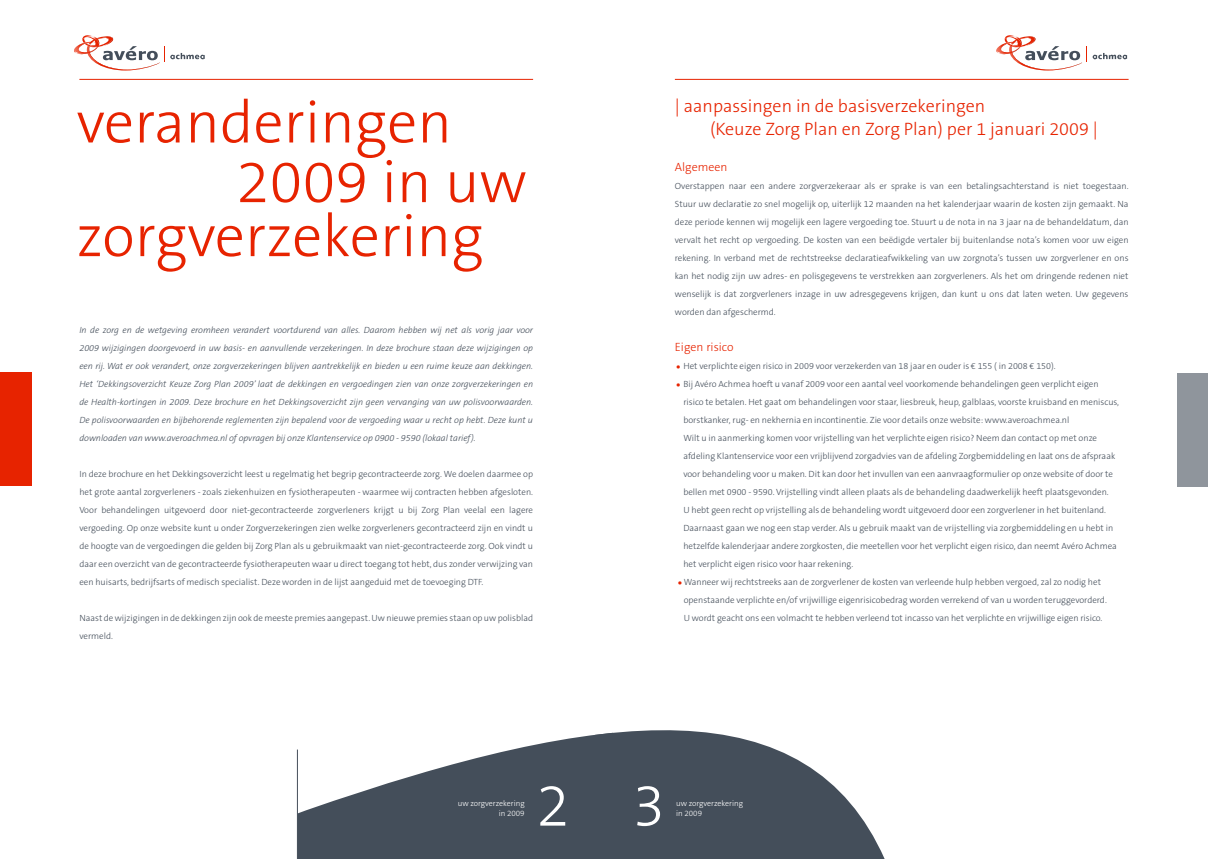
<style>
.page{position:relative;width:1208px;height:859px;background:#fff}
.page>*{position:absolute;margin:0;border:0;box-sizing:border-box;transform-origin:0 0}
.t1{font:300 60px/59.6px "The Sans B3";color:#e72300}
.t2{font:300 60px "The Sans B3";color:#fff}
.t3{font:300 18px/23.7px "The Sans B3";color:#e72300}
.t4{font:300 12px "The Sans B3";color:#e72300}
.t5{font:300 9px/18px "The Sans B3";color:#444e5a}
.t6{font:italic 300 9px/18px "The Sans B3";color:#444e5a;text-align:justify}
.t7{font:300 8px/10px "The Sans B3";color:#fff;text-align:right}
.s1{font-family:"The Sans B2";font-weight:200;font-size:17px;color:#e72300}
</style>
<div class="page">
<hr style="left:79px;top:79px;width:454px;height:1px;background:#e72300">
<svg style="left:74px;top:35px;width:131px;height:36px"></svg>
<svg style="left:298px;top:734px;width:297px;height:125px;fill:#444e5a"></svg>
<hr style="left:297px;top:749px;width:1px;height:110px;background:#444e5a">
<div style="left:0;top:373px;width:32px;height:113px;background:#e72300"></div>
<hr style="left:675px;top:79px;width:453px;height:1px;background:#e72300">
<svg style="left:996px;top:35px;width:131px;height:36px"></svg>
<svg style="left:595px;top:730px;width:289px;height:129px;fill:#444e5a"></svg>
<div style="left:1177px;top:373px;width:31px;height:113px;background:#8f959c"></div>
<h1 class="t1" style="left:236px;top:96px;width:292px;text-indent:-160px">veranderingen<br>2009 in uw</h1>
<h1 class="t1" style="left:76px;top:210px;width:408px">zorgverzekering</h1>
<p class="t6" style="left:79px;top:321px;width:455px">In de zorg en de wetgeving eromheen verandert voortdurend van alles. Daarom hebben wij net als vorig jaar voor 2009 wijzigingen doorgevoerd in uw basis- en aanvullende verzekeringen. In deze brochure staan deze wijzigingen op een rij. Wat er ook verandert, onze zorgverzekeringen blijven aantrekkelijk en bieden u een ruime keuze aan dekkingen.<br>Het ‘Dekkingsoverzicht Keuze Zorg Plan 2009’ laat de dekkingen en vergoedingen zien van onze zorgverzekeringen en de Health-kortingen in 2009. Deze brochure en het Dekkingsoverzicht zijn geen vervanging van uw polisvoorwaarden.<br>De polisvoorwaarden en bijbehorende reglementen zijn bepalend voor de vergoeding waar u recht op hebt. Deze kunt u downloaden van www.averoachmea.nl of opvragen bij onze Klantenservice op 0900 - 9590 (lokaal tarief).</p>
<p class="t5" style="left:79px;top:465px;width:455px;text-align:justify">In deze brochure en het Dekkingsoverzicht leest u regelmatig het begrip gecontracteerde zorg. We doelen daarmee op het grote aantal zorgverleners - zoals ziekenhuizen en fysiotherapeuten - waarmee wij contracten hebben afgesloten.<br>Voor behandelingen uitgevoerd door niet-gecontracteerde zorgverleners krijgt u bij Zorg Plan veelal een lagere vergoeding. Op onze website kunt u onder Zorgverzekeringen zien welke zorgverleners gecontracteerd zijn en vindt u de hoogte van de vergoedingen die gelden bij Zorg Plan als u gebruikmaakt van niet-gecontracteerde zorg. Ook vindt u daar een overzicht van de gecontracteerde fysiotherapeuten waar u direct toegang tot hebt, dus zonder verwijzing van een huisarts, bedrijfsarts of medisch specialist. Deze worden in de lijst aangeduid met de toevoeging DTF.</p>
<p class="t5" style="left:79px;top:609px;width:455px">Naast de wijzigingen in de dekkingen zijn ook de meeste premies aangepast. Uw nieuwe premies staan op uw polisblad vermeld.</p>
<p class="t7" style="left:458px;top:798px;width:68px">uw zorgverzekering in 2009</p>
<p class="t7" style="left:452px;top:801px;width:68px">schade volmachten</p>
<h1 class="t2" style="left:536px;top:774px;width:34px">2</h1>
<h2 class="t3" style="left:710px;top:95px;width:389px;text-indent:-35px">| aanpassingen in de basisverzekeringen<br>(Keuze Zorg Plan en Zorg Plan) per 1 januari 2009 |</h2>
<h3 class="t4" style="left:675px;top:160px;width:54px">Algemeen</h3>
<p class="t5" style="left:675px;top:177px;width:455px;text-align:justify">Overstappen naar een andere zorgverzekeraar als er sprake is van een betalingsachterstand is niet toegestaan.<br>Stuur uw declaratie zo snel mogelijk op, uiterlijk 12 maanden na het kalenderjaar waarin de kosten zijn gemaakt. Na deze periode kennen wij mogelijk een lagere vergoeding toe. Stuurt u de nota in na 3 jaar na de behandeldatum, dan vervalt het recht op vergoeding. De kosten van een beëdigde vertaler bij buitenlandse nota’s komen voor uw eigen rekening. In verband met de rechtstreekse declaratieafwikkeling van uw zorgnota’s tussen uw zorgverlener en ons kan het nodig zijn uw adres- en polisgegevens te verstrekken aan zorgverleners. Als het om dringende redenen niet wenselijk is dat zorgverleners inzage in uw adresgegevens krijgen, dan kunt u ons dat laten weten. Uw gegevens worden dan afgeschermd.</p>
<h3 class="t4" style="left:675px;top:340px;width:60px">Eigen risico</h3>
<p class="t5" style="left:675px;top:357px;width:382px"><span class="s1">•</span> Het verplichte eigen risico in 2009 voor verzekerden van 18 jaar en ouder is € 155 ( in 2008 € 150).</p>
<p class="t5" style="left:683px;top:375px;width:437px;text-indent:-9px"><span class="s1">•</span> Bij Avéro Achmea hoeft u vanaf 2009 voor een aantal veel voorkomende behandelingen geen verplicht eigen risico te betalen. Het gaat om behandelingen voor staar, liesbreuk, heup, galblaas, voorste kruisband en meniscus, borstkanker, rug- en nekhernia en incontinentie. Zie voor details onze website: www.averoachmea.nl<br>Wilt u in aanmerking komen voor vrijstelling van het verplichte eigen risico? Neem dan contact op met onze afdeling Klantenservice voor een vrijblijvend zorgadvies van de afdeling Zorgbemiddeling en laat ons de afspraak voor behandeling voor u maken. Dit kan door het invullen van een aanvraagformulier op onze website of door te bellen met 0900 - 9590. Vrijstelling vindt alleen plaats als de behandeling daadwerkelijk heeft plaatsgevonden.<br>U hebt geen recht op vrijstelling als de behandeling wordt uitgevoerd door een zorgverlener in het buitenland.<br>Daarnaast gaan we nog een stap verder. Als u gebruik maakt van de vrijstelling via zorgbemiddeling en u hebt in hetzelfde kalenderjaar andere zorgkosten, die meetellen voor het verplicht eigen risico, dan neemt Avéro Achmea het verplicht eigen risico voor haar rekening.</p>
<p class="t5" style="left:684px;top:573px;width:424px;text-indent:-7px"><span class="s1">•</span>Wanneer wij rechtstreeks aan de zorgverlener de kosten van verleende hulp hebben vergoed, zal zo nodig het openstaande verplichte en/of vrijwillige eigenrisicobedrag worden verrekend of van u worden teruggevorderd.<br>U wordt geacht ons een volmacht te hebben verleend tot incasso van het verplichte en vrijwillige eigen risico.</p>
<h1 class="t2" style="left:643px;top:770px;width:34px">3</h1>
<h1 class="t2" style="left:632px;top:774px;width:34px">3</h1>
<p class="t7" style="left:676px;top:798px;width:68px;text-align:left">uw zorgverzekering in 2009</p>
<p class="t7" style="left:697px;top:801px;width:68px">schade volmachten</p>
<p class="t7" style="left:700px;top:801px;width:68px">schade volmachten</p>
</div>
